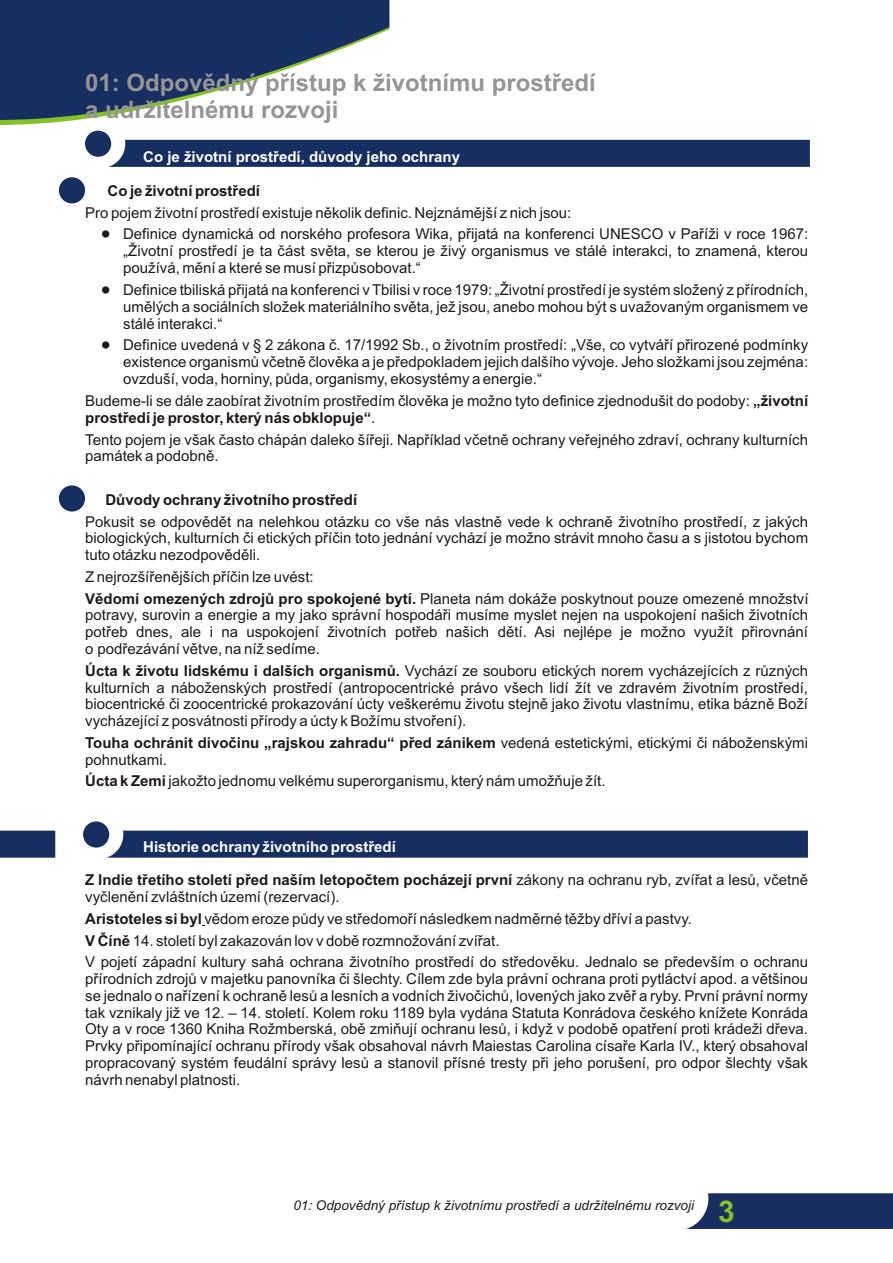
<style>
.page{position:relative;width:893px;height:1263px;background:#fff}
.page>*{position:absolute;margin:0;border:0;box-sizing:border-box;transform-origin:0 0}
.t1{font:700 30px "Arial";color:#85c226}
.t2{font:700 24px/26.8px "Arial";color:#969494}
.t3{font:15px/16.8px "Arial";color:#1f1a17}
.t4{font:700 15px "Arial";color:#fff}
.t5{font:700 15px "Arial";color:#1f1a17}
.t6{font:italic 13.5px "Arial";color:#1f1a17}
.s1{font-weight:700}
</style>
<div class="page">
<div style="left:83px;top:821px;width:26px;height:26px;background:#172e61;border-radius:50%"></div>
<div style="left:106px;top:831px;width:702px;height:27px;background:#172e61"></div>
<div style="left:85px;top:131px;width:26px;height:26px;background:#172e61;border-radius:50%"></div>
<div style="left:108px;top:140px;width:702px;height:27px;background:#172e61"></div>
<svg style="left:686px;top:1193px;width:207px;height:36px;background:#2c416f"></svg>
<svg style="left:0;top:121px;width:67px;height:4px"></svg>
<svg style="left:0;top:0;width:389px;height:121px;fill:#172e61"></svg>
<div style="left:59px;top:177px;width:26px;height:26px;background:#172e61;border-radius:50%"></div>
<div style="left:59px;top:485px;width:26px;height:26px;background:#172e61;border-radius:50%"></div>
<svg style="left:0;top:831px;width:55px;height:27px"></svg>
<h2 class="t2" style="left:85px;top:72px;width:512px">01: Odpovědný přístup k životnímu prostředí a udržitelnému rozvoji</h2>
<p class="t4" style="left:143px;top:151px;width:318px">Co je životní prostředí, důvody jeho ochrany</p>
<p class="t5" style="left:108px;top:185px;width:154px">Co je životní prostředí</p>
<p class="t3" style="left:123px;top:203px;width:687px;line-height:21.8px;text-indent:-38px">Pro pojem životní prostředí existuje několik definic. Nejznámější z nich jsou:<br>Definice dynamická od norského profesora Wika, přijatá na konferenci UNESCO v Paříži v roce 1967:</p>
<p class="t3" style="left:123px;top:244px;width:686px">„Životní prostředí je ta část světa, se kterou je živý organismus ve stálé interakci, to znamená, kterou používá, mění a které se musí přizpůsobovat.“</p>
<p class="t3" style="left:123px;top:283px;width:687px;text-align:justify">Definice tbiliská přijatá na konferenci v Tbilisi v roce 1979: „Životní prostředí je systém složený z přírodních, umělých a sociálních složek materiálního světa, jež jsou, anebo mohou být s uvažovaným organismem ve stálé interakci.“</p>
<p class="t3" style="left:123px;top:338px;width:687px;text-align:justify">Definice uvedená v § 2 zákona č. 17/1992 Sb., o životním prostředí: „Vše, co vytváří přirozené podmínky existence organismů včetně člověka a je předpokladem jejich dalšího vývoje. Jeho složkami jsou zejména: ovzduší, voda, horniny, půda, organismy, ekosystémy a energie.“</p>
<p class="t3" style="left:85px;top:394px;width:724px">Budeme-li se dále zaobírat životním prostředím člověka je možno tyto definice zjednodušit do podoby: <span class="s1">„životní prostředí je prostor, který nás obklopuje“</span>.</p>
<p class="t3" style="left:85px;top:432px;width:724px">Tento pojem je však často chápán daleko šířeji. Například včetně ochrany veřejného zdraví, ochrany kulturních památek a podobně.</p>
<p class="t5" style="left:105px;top:494px;width:253px">Důvody ochrany životního prostředí</p>
<p class="t3" style="left:85px;top:514px;width:724px;text-align:justify">Pokusit se odpovědět na nelehkou otázku co vše nás vlastně vede k ochraně životního prostředí, z jakých biologických, kulturních či etických příčin toto jednání vychází je možno strávit mnoho času a s jistotou bychom tuto otázku nezodpověděli.</p>
<p class="t3" style="left:85px;top:567px;width:725px;line-height:21.8px">Z nejrozšířenějších příčin lze uvést:<br><span class="s1">Vědomí omezených zdrojů pro spokojené bytí.</span> Planeta nám dokáže poskytnout pouze omezené množství</p>
<p class="t3" style="left:85px;top:608px;width:724px;text-align:justify">potravy, surovin a energie a my jako správní hospodáři musíme myslet nejen na uspokojení našich životních potřeb dnes, ale i na uspokojení životních potřeb našich dětí. Asi nejlépe je možno využít přirovnání o podřezávání větve, na níž sedíme.</p>
<p class="t3" style="left:85px;top:663px;width:724px;text-align:justify"><span class="s1">Úcta k životu lidskému i dalších organismů.</span> Vychází ze souboru etických norem vycházejících z různých kulturních a náboženských prostředí (antropocentrické právo všech lidí žít ve zdravém životním prostředí, biocentrické či zoocentrické prokazování úcty veškerému životu stejně jako životu vlastnímu, etika bázně Boží vycházející z posvátnosti přírody a úcty k Božímu stvoření).</p>
<p class="t3" style="left:85px;top:735px;width:724px"><span class="s1">Touha ochránit divočinu „rajskou zahradu“ před zánikem</span> vedená estetickými, etickými či náboženskými pohnutkami.</p>
<p class="t3" style="left:85px;top:774px;width:522px"><span class="s1">Úcta k Zemi</span> jakožto jednomu velkému superorganismu, který nám umožňuje žít.</p>
<p class="t4" style="left:143px;top:841px;width:254px">Historie ochrany životního prostředí</p>
<p class="t3" style="left:85px;top:873px;width:724px"><span class="s1">Z Indie třetího století před naším letopočtem pocházejí první</span> zákony na ochranu ryb, zvířat a lesů, včetně vyčlenění zvláštních území (rezervací).</p>
<p class="t3" style="left:85px;top:909px;width:724px;line-height:21.8px"><span class="s1">Aristoteles si byl</span> vědom eroze půdy ve středomoří následkem nadměrné těžby dříví a pastvy.<br><span class="s1">V Číně</span> 14. století byl zakazován lov v době rozmnožování zvířat.<br>V pojetí západní kultury sahá ochrana životního prostředí do středověku. Jednalo se především o ochranu</p>
<p class="t3" style="left:85px;top:972px;width:724px;text-align:justify">přírodních zdrojů v majetku panovníka či šlechty. Cílem zde byla právní ochrana proti pytláctví apod. a většinou se jednalo o nařízení k ochraně lesů a lesních a vodních živočichů, lovených jako zvěř a ryby. První právní normy tak vznikaly již ve 12. – 14. století. Kolem roku 1189 byla vydána Statuta Konrádova českého knížete Konráda Oty a v roce 1360 Kniha Rožmberská, obě zmiňují ochranu lesů, i když v podobě opatření proti krádeži dřeva.<br>Prvky připomínající ochranu přírody však obsahoval návrh Maiestas Carolina císaře Karla IV., který obsahoval propracovaný systém feudální správy lesů a stanovil přísné tresty při jeho porušení, pro odpor šlechty však návrh nenabyl platnosti.</p>
<p class="t6" style="left:293px;top:1200px;width:402px">01: Odpovědný přístup k životnímu prostředí a udržitelnému rozvoji</p>
<h1 class="t1" style="left:718px;top:1200px;width:18px">3</h1>
</div>
